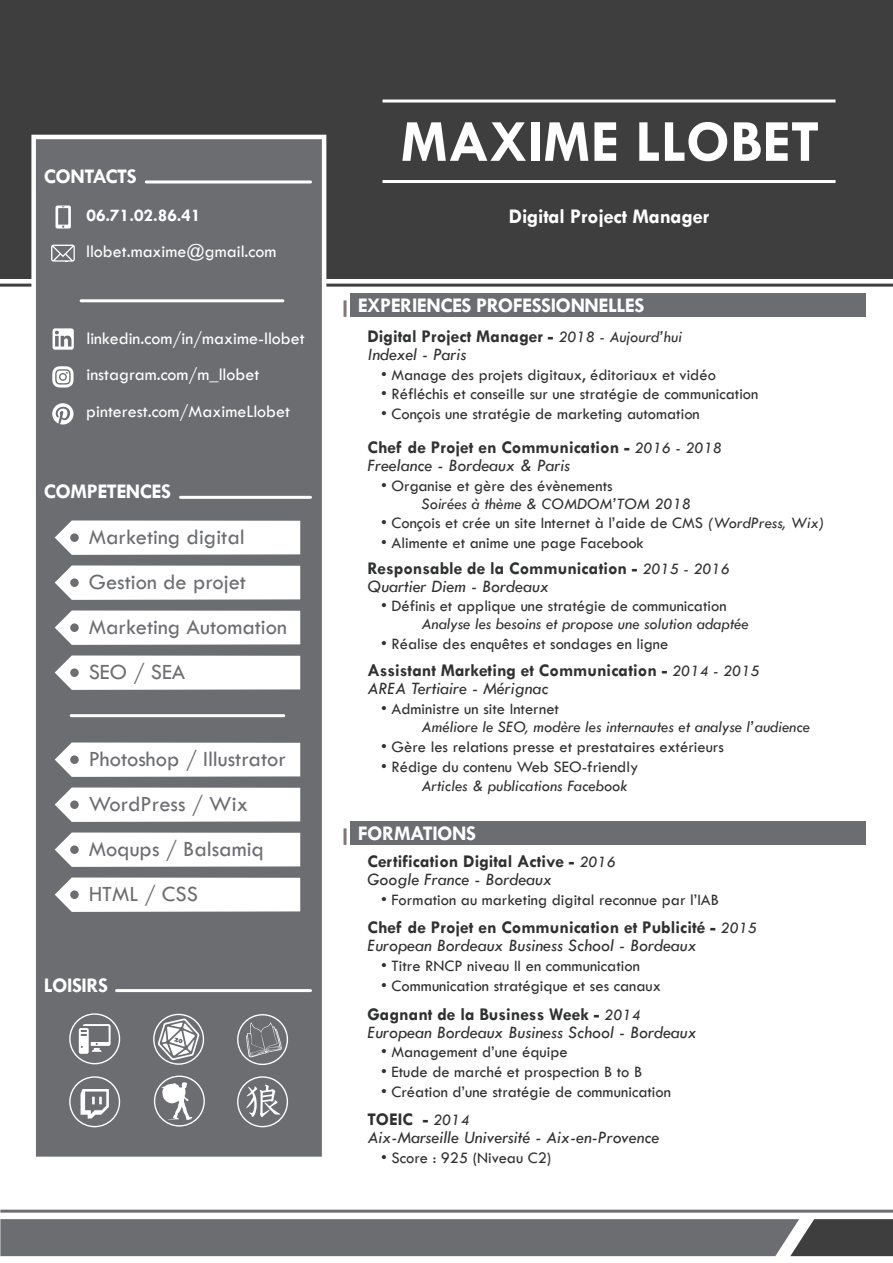
<style>
.page{position:relative;width:893px;height:1263px;background:#fff}
.page>*{position:absolute;margin:0;border:0;box-sizing:border-box;transform-origin:0 0}
.t1{font:700 60px "Tw Cen";color:#fff}
.t2{font:500 22.5px "Tw Cen";color:#6c6d70}
.t3{font:700 21px "Tw Cen";letter-spacing:-.025em;color:#fff}
.t4{font:700 18px/18px "Tw Cen";color:#303131}
.t5{font:700 18px/18px "Tw Cen";color:#2f3030}
.t6{font:italic 500 18px/18px "Tw Cen";color:#2f3030}
.t7{font:500 18px "Tw Cen";color:#fff}
.t8{font:700 18px "Tw Cen";color:#fff}
.t9{font:500 16.5px "Tw Cen";color:#303131}
.t10{font:500 16.5px "Tw Cen";color:#2f3030}
.t11{font:italic 500 16.5px "Tw Cen";color:#303131}
.s1{font-weight:500;font-style:italic;font-size:16.5px}
.s2{font-weight:500;font-style:italic}
.s3{font-style:italic}
.s4{font-weight:700;font-style:normal}
.s5{font-size:16.5px}
</style>
<div class="page">
<svg style="left:0;top:1219px;width:893px;height:37px"></svg>
<hr style="left:0;top:1209px;width:893px;height:3px;background:#6c6d70">
<div style="left:0;top:0;width:893px;height:278px;background:#3e3e3f"></div>
<hr style="left:0;top:284px;width:893px;height:3px;background:#3f3f3f">
<hr style="left:384px;top:100px;width:450px;height:3px;background:#fff">
<hr style="left:384px;top:180px;width:450px;height:3px;background:#fff">
<div style="left:350px;top:821px;width:516px;height:24px;background:#6c6d70"></div>
<svg style="left:344px;top:828px;width:2px;height:17px"></svg>
<div style="left:350px;top:294px;width:516px;height:23px;background:#6c6d70"></div>
<svg style="left:344px;top:300px;width:2px;height:17px"></svg>
<div style="left:31px;top:135px;width:295px;height:1022px;background:#6c6d70"></div>
<svg style="left:237px;top:1076px;width:51px;height:51px"></svg>
<svg style="left:154px;top:1075px;width:51px;height:51px"></svg>
<svg style="left:237px;top:1014px;width:51px;height:51px"></svg>
<svg style="left:153px;top:1014px;width:51px;height:51px"></svg>
<hr style="left:116px;top:989px;width:195px;height:3px;background:#fff">
<svg style="left:69px;top:1013px;width:51px;height:51px"></svg>
<svg style="left:55px;top:877px;width:245px;height:35px"></svg>
<div style="left:70px;top:890px;width:9px;height:9px;background:#6c6d70;border-radius:50%"></div>
<svg style="left:55px;top:832px;width:245px;height:35px"></svg>
<div style="left:70px;top:845px;width:9px;height:9px;background:#6c6d70;border-radius:50%"></div>
<svg style="left:55px;top:787px;width:245px;height:35px"></svg>
<div style="left:70px;top:800px;width:9px;height:9px;background:#6c6d70;border-radius:50%"></div>
<svg style="left:55px;top:742px;width:245px;height:35px"></svg>
<div style="left:70px;top:755px;width:9px;height:9px;background:#6c6d70;border-radius:50%"></div>
<hr style="left:71px;top:714px;width:213px;height:3px;background:#fff">
<svg style="left:55px;top:655px;width:245px;height:35px"></svg>
<div style="left:70px;top:668px;width:9px;height:9px;background:#6c6d70;border-radius:50%"></div>
<svg style="left:55px;top:610px;width:245px;height:35px"></svg>
<div style="left:70px;top:623px;width:9px;height:9px;background:#6c6d70;border-radius:50%"></div>
<svg style="left:55px;top:565px;width:245px;height:35px"></svg>
<div style="left:70px;top:578px;width:9px;height:9px;background:#6c6d70;border-radius:50%"></div>
<svg style="left:55px;top:520px;width:245px;height:35px"></svg>
<div style="left:70px;top:533px;width:9px;height:9px;background:#6c6d70;border-radius:50%"></div>
<hr style="left:181px;top:496px;width:130px;height:3px;background:#fff">
<svg style="left:52px;top:403px;width:22px;height:21px"></svg>
<svg style="left:52px;top:366px;width:22px;height:22px"></svg>
<svg style="left:53px;top:328px;width:21px;height:22px"></svg>
<hr style="left:81px;top:299px;width:202px;height:3px;background:#fff">
<svg style="left:51px;top:245px;width:24px;height:18px"></svg>
<svg style="left:56px;top:205px;width:15px;height:24px"></svg>
<hr style="left:146px;top:180px;width:165px;height:3px;background:#fff">
<svg style="left:69px;top:1076px;width:51px;height:51px"></svg>
<p class="t3" style="left:44px;top:164px;width:94px">CONTACTS</p>
<p class="t8" style="left:86px;top:204px;width:116px">06.71.02.86.41</p>
<p class="t7" style="left:86px;top:240px;width:192px">llobet.maxime@gmail.com</p>
<p class="t7" style="left:86px;top:328px;width:220px">linkedin.com/in/maxime-llobet</p>
<p class="t7" style="left:86px;top:364px;width:174px">instagram.com/m_llobet</p>
<p class="t7" style="left:86px;top:401px;width:205px">pinterest.com/MaximeLlobet</p>
<p class="t3" style="left:44px;top:479px;width:129px">COMPETENCES</p>
<h2 class="t2" style="left:89px;top:523px;width:158px">Marketing digital</h2>
<h2 class="t2" style="left:89px;top:568px;width:159px">Gestion de projet</h2>
<h2 class="t2" style="left:89px;top:613px;width:200px">Marketing Automation</h2>
<h2 class="t2" style="left:89px;top:658px;width:98px">SEO / SEA</h2>
<h2 class="t2" style="left:89px;top:745px;width:199px">Photoshop / Illustrator</h2>
<h2 class="t2" style="left:89px;top:790px;width:161px">WordPress / Wix</h2>
<h2 class="t2" style="left:89px;top:835px;width:177px">Moqups / Balsamiq</h2>
<h2 class="t2" style="left:89px;top:880px;width:111px">HTML / CSS</h2>
<p class="t3" style="left:44px;top:972px;width:66px">LOISIRS</p>
<h1 class="t1" style="left:400px;top:106px;width:421px">MAXIME LLOBET</h1>
<p class="t3" style="left:509px;top:204px;width:202px">Digital Project Manager</p>
<p class="t3" style="left:358px;top:293px;width:288px">EXPERIENCES PROFESSIONNELLES</p>
<p class="t4" style="left:368px;top:327px;width:316px">Digital Project Manager - <span class="s1">2018 - Aujourd’hui<br></span><span class="s2">Indexel - Paris</span></p>
<p class="t9" style="left:381px;top:364px;width:336px">• Manage des projets digitaux, éditoriaux et vidéo</p>
<p class="t9" style="left:381px;top:384px;width:379px">• Réfléchis et conseille sur une stratégie de communication</p>
<p class="t9" style="left:381px;top:404px;width:320px">• Conçois une stratégie de marketing automation</p>
<p class="t4" style="left:368px;top:438px;width:356px">Chef de Projet en Communication - <span class="s1">2016 - 2018<br></span><span class="s2">Freelance - Bordeaux &amp; Paris</span></p>
<p class="t9" style="left:381px;top:475px;width:233px">• Organise et gère des évènements</p>
<p class="t11" style="left:421px;top:493px;width:271px">Soirées à thème &amp; COMDOM’TOM 2018</p>
<p class="t9" style="left:381px;top:513px;width:445px">• Conçois et crée un site Internet à l’aide de CMS <span class="s3">(WordPress, Wix)</span></p>
<p class="t9" style="left:381px;top:533px;width:264px">• Alimente et anime une page Facebook</p>
<p class="t4" style="left:368px;top:558px;width:364px">Responsable de la Communication - <span class="s1">2015 - 2016<br></span><span class="s2">Quartier Diem - Bordeaux</span></p>
<p class="t9" style="left:381px;top:596px;width:347px">• Définis et applique une stratégie de communication</p>
<p class="t11" style="left:422px;top:614px;width:329px">Analyse les besoins et propose une solution adaptée</p>
<p class="t9" style="left:381px;top:634px;width:289px">• Réalise des enquêtes et sondages en ligne</p>
<p class="t4" style="left:368px;top:661px;width:394px">Assistant Marketing et Communication - <span class="s1">2014 - 2015<br></span><span class="s2">AREA Tertiaire - Mérignac</span></p>
<p class="t9" style="left:381px;top:699px;width:179px">• Administre un site Internet</p>
<p class="t11" style="left:421px;top:717px;width:390px">Améliore le SEO, modère les internautes et analyse l’audience</p>
<p class="t9" style="left:381px;top:737px;width:344px">• Gère les relations presse et prestataires extérieurs</p>
<p class="t9" style="left:381px;top:756px;width:259px">• Rédige du contenu Web SEO-friendly</p>
<p class="t11" style="left:421px;top:776px;width:208px">Articles &amp; publications Facebook</p>
<p class="t3" style="left:358px;top:821px;width:120px">FORMATIONS</p>
<p class="t5" style="left:368px;top:852px;width:250px">Certification Digital Active - <span class="s1">2016<br></span><span class="s2">Google France - Bordeaux</span></p>
<p class="t10" style="left:381px;top:890px;width:339px">• Formation au marketing digital reconnue par l’IAB</p>
<p class="t5" style="left:368px;top:918px;width:391px">Chef de Projet en Communication et Publicité - <span class="s1">2015<br></span><span class="s2">European Bordeaux Business School - Bordeaux</span></p>
<p class="t10" style="left:381px;top:956px;width:260px">• Titre RNCP niveau II en communication</p>
<p class="t10" style="left:381px;top:976px;width:281px">• Communication stratégique et ses canaux</p>
<p class="t6" style="left:368px;top:1005px;width:331px"><span class="s4">Gagnant de la Business Week -</span> <span class="s5">2014<br></span>European Bordeaux Business School - Bordeaux</p>
<p class="t10" style="left:381px;top:1042px;width:188px">• Management d’une équipe</p>
<p class="t10" style="left:381px;top:1062px;width:263px">• Etude de marché et prospection B to B</p>
<p class="t10" style="left:381px;top:1082px;width:291px">• Création d’une stratégie de communication</p>
<p class="t6" style="left:368px;top:1110px;width:293px"><span class="s4">TOEIC -</span> <span class="s5">2014<br></span>Aix-Marseille Université - Aix-en-Provence</p>
<p class="t10" style="left:381px;top:1148px;width:172px">• Score : 925 (Niveau C2)</p>
</div>
